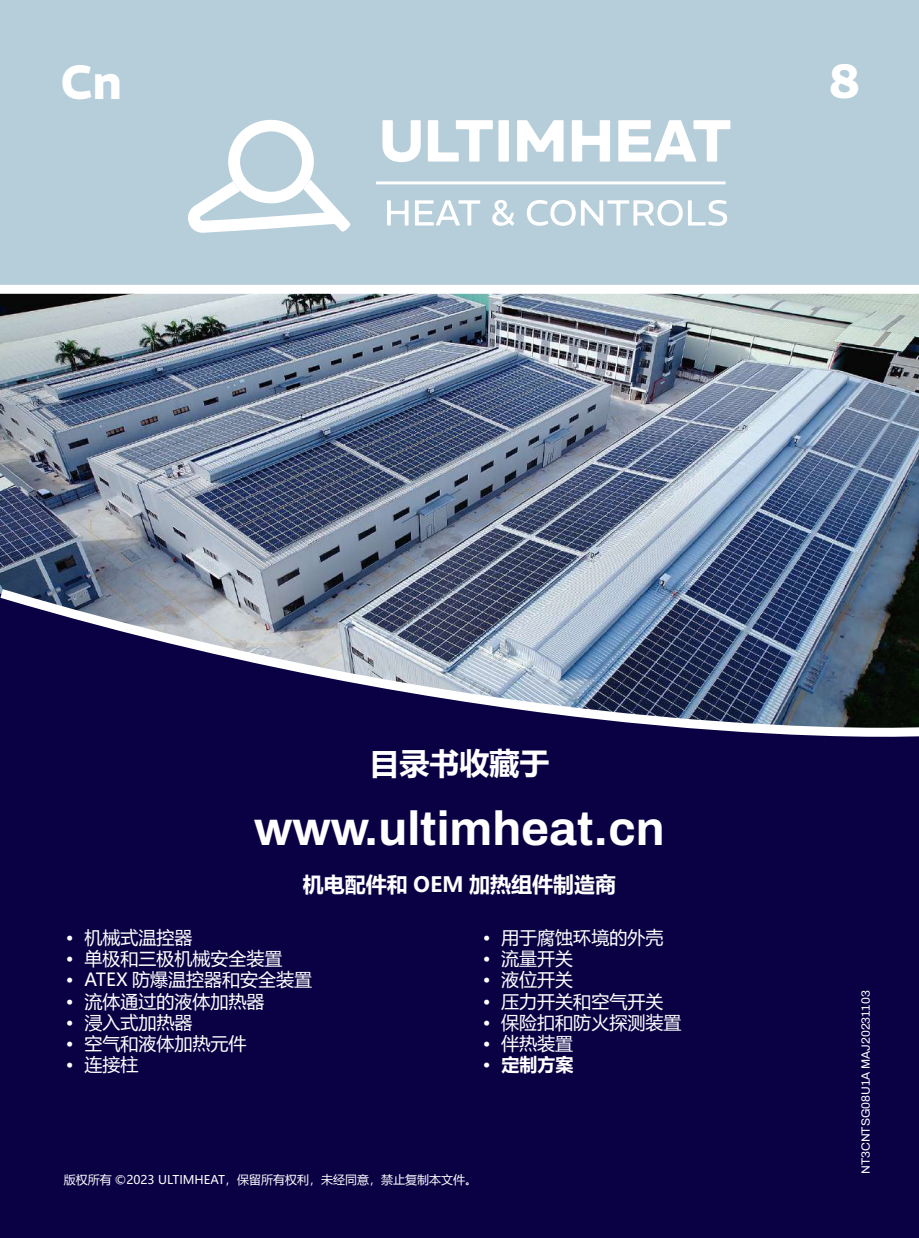
<style>
.page{position:relative;width:919px;height:1238px;background:#fff}
.page>*{position:absolute;margin:0;border:0;box-sizing:border-box;transform-origin:0 0}
.t1{font:700 48px "Archivo";color:#fff}
.t2{font:700 48px "REM";color:#fff}
.t3{font:700 30px "Microsoft Ya Hei";color:#fff}
.t4{font:700 21px "Microsoft Ya Hei";color:#fff}
.t5{font:18px "Microsoft Ya Hei";color:#fff}
.t6{font:700 18px "Microsoft Ya Hei";color:#fff}
.t7{font:12px "Microsoft Ya Hei";color:#fff}
.t8{font:600 12px "Archivo";color:#fff}
</style>
<div class="page">
<img style="left:0;top:294px;width:918px;height:288px">
<div style="left:0;top:0;width:918px;height:289px;background:#b6cdda"></div>
<div style="left:0;top:748px;width:918px;height:489px;background:#0a0044"></div>
<div style="left:0;top:285px;width:918px;height:9px;background:#fff"></div>
<img style="left:0;top:582px;width:918px;height:166px">
<svg style="left:382px;top:120px;width:38px;height:42px"></svg>
<svg style="left:428px;top:120px;width:64px;height:41px"></svg>
<div style="left:498px;top:120px;width:11px;height:41px;background:#fff"></div>
<svg style="left:517px;top:120px;width:46px;height:41px"></svg>
<svg style="left:571px;top:120px;width:39px;height:41px"></svg>
<svg style="left:618px;top:120px;width:112px;height:41px"></svg>
<svg style="left:387px;top:200px;width:21px;height:25px"></svg>
<svg style="left:415px;top:200px;width:65px;height:25px"></svg>
<svg style="left:492px;top:200px;width:22px;height:26px"></svg>
<svg style="left:526px;top:200px;width:49px;height:26px"></svg>
<svg style="left:581px;top:200px;width:146px;height:26px"></svg>
<hr style="left:376px;top:181px;width:349px;height:3px;background:#fff">
<svg style="left:188px;top:120px;width:163px;height:113px"></svg>
<h1 class="t2" style="left:60px;top:44px;width:63px">Cn</h1>
<h1 class="t2" style="left:829px;top:44px;width:32px">8</h1>
<h2 class="t3" style="left:369px;top:742px;width:181px">目录书收藏于</h2>
<h1 class="t1" style="left:254px;top:793px;width:412px">www.ultimheat.cn</h1>
<p class="t4" style="left:303px;top:870px;width:315px">机电配件和 OEM 加热组件制造商</p>
<p class="t5" style="left:66px;top:925px;width:128px">• 机械式温控器</p>
<p class="t5" style="left:482px;top:925px;width:182px">• 用于腐蚀环境的外壳</p>
<p class="t5" style="left:66px;top:946px;width:218px">• 单极和三极机械安全装置</p>
<p class="t5" style="left:482px;top:946px;width:92px">• 流量开关</p>
<p class="t5" style="left:66px;top:967px;width:248px">• ATEX 防爆温控器和安全装置</p>
<p class="t5" style="left:482px;top:967px;width:92px">• 液位开关</p>
<p class="t5" style="left:66px;top:988px;width:200px">• 流体通过的液体加热器</p>
<p class="t5" style="left:482px;top:988px;width:182px">• 压力开关和空气开关</p>
<p class="t5" style="left:66px;top:1010px;width:128px">• 浸入式加热器</p>
<p class="t5" style="left:482px;top:1010px;width:200px">• 保险扣和防火探测装置</p>
<p class="t5" style="left:66px;top:1031px;width:182px">• 空气和液体加热元件</p>
<p class="t5" style="left:482px;top:1031px;width:92px">• 伴热装置</p>
<p class="t5" style="left:66px;top:1052px;width:74px">• 连接柱</p>
<p class="t6" style="left:482px;top:1052px;width:92px">• 定制方案</p>
<p class="t7" style="left:64px;top:1171px;width:415px">版权所有 ©2023 ULTIMHEAT，保留所有权利，未经同意，禁止复制本文件。</p>
<p class="t8" style="left:856px;top:1174px;width:185px;rotate:-90deg">NT3CNTSG08U1A MAJ20231103</p>
</div>
